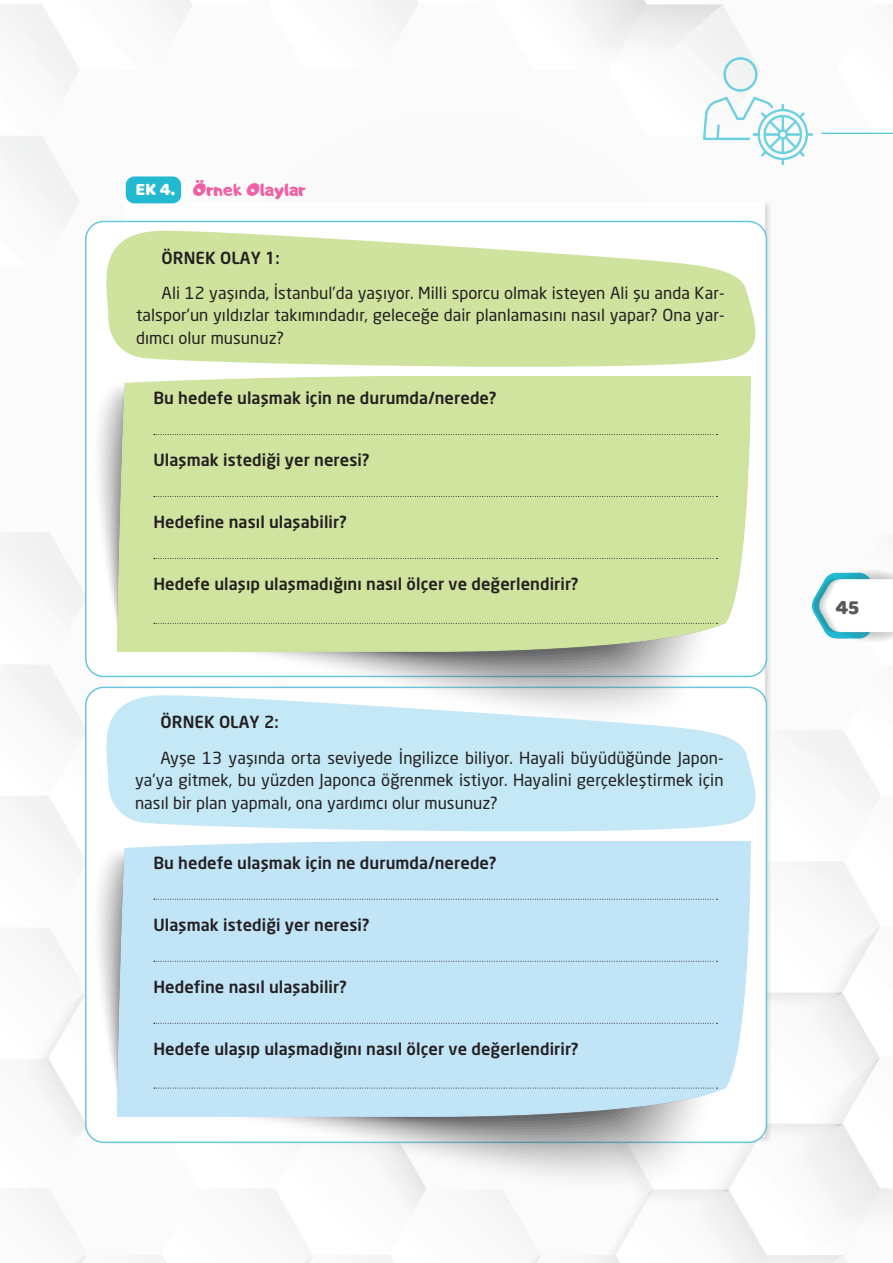
<style>
.page{position:relative;width:893px;height:1263px;background:#fff}
.page>*{position:absolute;margin:0;border:0;box-sizing:border-box;transform-origin:0 0}
.t1{font:21px "Baloo Paaji";color:#57585a}
.t2{font:18px "Adigiana Toybox";color:#f05ea3}
.t3{font:16.5px/22.5px "Neo Sans Std TR";letter-spacing:.005em;color:#231f20;text-align:justify}
.t4{font:16.5px "Neo Sans Medium TR";letter-spacing:.005em;color:#231f20}
.s1{font-family:"Baloo Paaji";color:#fff}
</style>
<div class="page">
<img style="left:0;top:0;width:893px;height:1263px">
<img style="left:813px;top:569px;width:80px;height:73px">
<img style="left:703px;top:58px;width:109px;height:106px">
<hr style="left:821px;top:133px;width:72px;height:1px;background:#23b9d1">
<div style="left:126px;top:202px;width:639px;height:934px;background:#fff"></div>
<div style="left:86px;top:687px;width:680px;height:455px;background:#fff;border-radius:18px"></div>
<div style="left:86px;top:221px;width:680px;height:455px;background:#fff;border-radius:18px"></div>
<div style="left:126px;top:176px;width:55px;height:27px;background:#23b9d1;border-radius:9px"></div>
<svg style="left:106px;top:229px;width:660px;height:146px;fill:#d0e39e"></svg>
<img style="left:90px;top:376px;width:661px;height:319px">
<svg style="left:154px;top:434px;width:563px;height:1px"></svg>
<svg style="left:154px;top:496px;width:563px;height:1px"></svg>
<svg style="left:154px;top:558px;width:563px;height:1px"></svg>
<svg style="left:154px;top:623px;width:563px;height:1px"></svg>
<svg style="left:91px;top:694px;width:675px;height:145px;fill:#c4e8f5"></svg>
<img style="left:90px;top:841px;width:661px;height:353px">
<svg style="left:154px;top:899px;width:563px;height:1px"></svg>
<svg style="left:154px;top:961px;width:563px;height:1px"></svg>
<svg style="left:154px;top:1023px;width:563px;height:1px"></svg>
<svg style="left:154px;top:1088px;width:563px;height:1px"></svg>
<p class="t2" style="left:135px;top:177px;width:172px"><span class="s1">EK 4.</span> Örnek Olaylar</p>
<p class="t4" style="left:162px;top:247px;width:120px">ÖRNEK OLAY 1:</p>
<p class="t3" style="left:136px;top:281px;width:590px;text-indent:26px">Ali 12 yaşında, İstanbul’da yaşıyor. Milli sporcu olmak isteyen Ali şu anda Kar&shy;talspor’un yıldızlar takımındadır, geleceğe dair planlamasını nasıl yapar? Ona yar&shy;dımcı olur musunuz?</p>
<p class="t4" style="left:153px;top:387px;width:344px">Bu hedefe ulaşmak için ne durumda/nerede?</p>
<p class="t4" style="left:153px;top:449px;width:217px">Ulaşmak istediği yer neresi?</p>
<p class="t4" style="left:153px;top:511px;width:195px">Hedefine nasıl ulaşabilir?</p>
<p class="t4" style="left:153px;top:573px;width:427px">Hedefe ulaşıp ulaşmadığını nasıl ölçer ve değerlendirir?</p>
<p class="t4" style="left:161px;top:712px;width:120px">ÖRNEK OLAY 2:</p>
<p class="t3" style="left:135px;top:746px;width:590px;text-indent:26px">Ayşe 13 yaşında orta seviyede İngilizce biliyor. Hayali büyüdüğünde Japon&shy;ya’ya gitmek, bu yüzden Japonca öğrenmek istiyor. Hayalini gerçekleştirmek için nasıl bir plan yapmalı, ona yardımcı olur musunuz?</p>
<p class="t4" style="left:153px;top:852px;width:344px">Bu hedefe ulaşmak için ne durumda/nerede?</p>
<p class="t4" style="left:153px;top:914px;width:217px">Ulaşmak istediği yer neresi?</p>
<p class="t4" style="left:153px;top:976px;width:195px">Hedefine nasıl ulaşabilir?</p>
<p class="t4" style="left:153px;top:1038px;width:427px">Hedefe ulaşıp ulaşmadığını nasıl ölçer ve değerlendirir?</p>
<p class="t1" style="left:836px;top:594px;width:25px">45</p>
</div>
